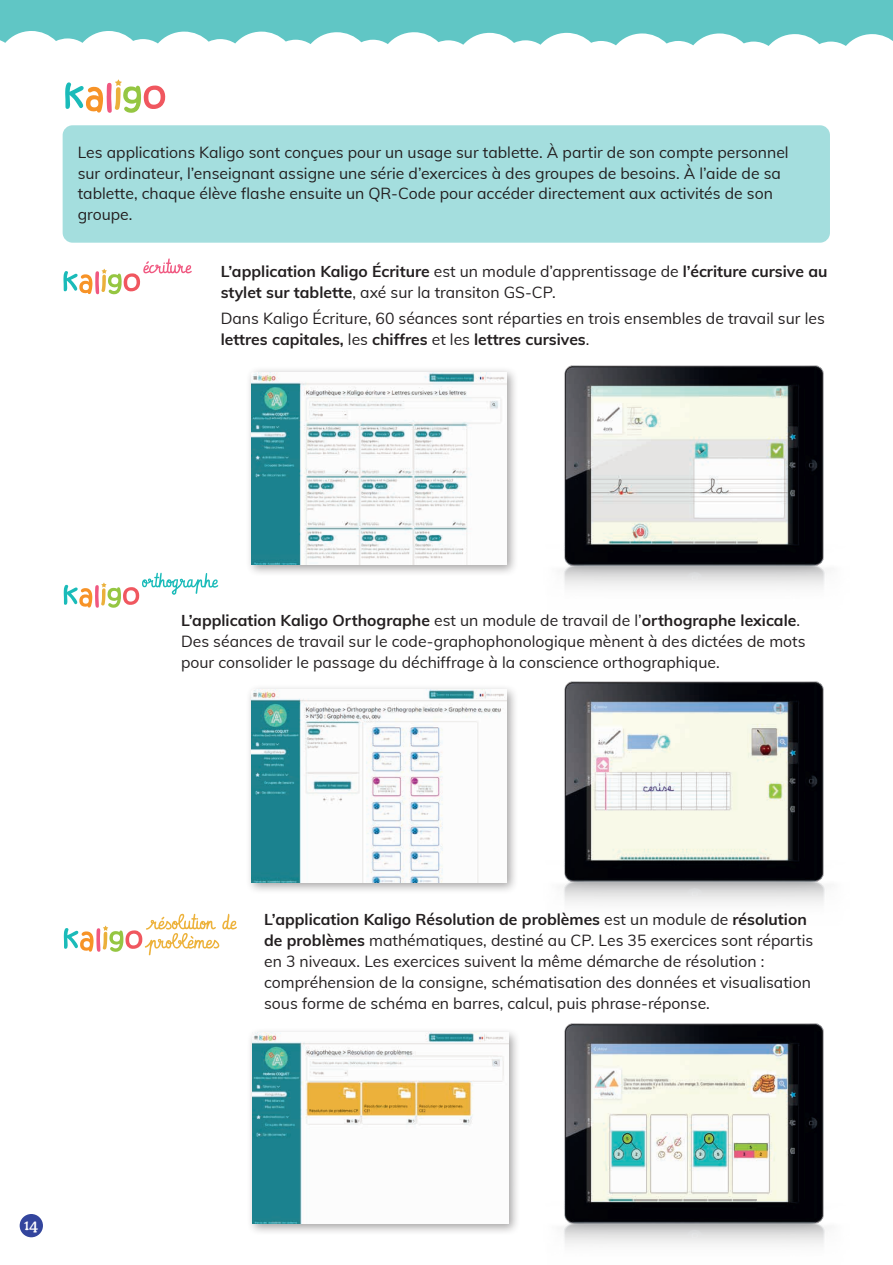
<style>
.page{position:relative;width:893px;height:1265px;background:#fff}
.page>*{position:absolute;margin:0;border:0;box-sizing:border-box;transform-origin:0 0}
.t1{font:15.75px/21px "Muli";color:#231f20}
.t2{font:700 15.75px/21px "Muli";color:#231f20}
.t3{font:14px "Decoy";color:#fff}
.s1{font-weight:400}
.s2{font-weight:700}
</style>
<div class="page">
<div style="left:63px;top:125px;width:767px;height:118px;background:#a4dede;border-radius:10px"></div>
<div style="left:246px;top:367px;width:273px;height:210px;background:#231f20;opacity:.41"></div>
<img style="left:251px;top:372px;width:256px;height:193px">
<div style="left:246px;top:684px;width:273px;height:210px;background:#231f20;opacity:.41"></div>
<img style="left:251px;top:690px;width:256px;height:192px">
<div style="left:247px;top:1027px;width:273px;height:208px;background:#231f20;opacity:.41"></div>
<img style="left:252px;top:1033px;width:256px;height:190px">
<svg style="left:65px;top:79px;width:100px;height:34px"></svg>
<svg style="left:64px;top:573px;width:154px;height:35px"></svg>
<svg style="left:63px;top:258px;width:129px;height:36px"></svg>
<svg style="left:64px;top:914px;width:173px;height:41px"></svg>
<img style="left:563px;top:365px;width:262px;height:222px">
<img style="left:563px;top:681px;width:262px;height:222px">
<img style="left:563px;top:1023px;width:263px;height:221px">
<div style="left:20px;top:1214px;width:23px;height:23px;background:#33459d;border-radius:50%"></div>
<svg style="left:0;top:0;width:893px;height:46px;fill:#60c6c5"></svg>
<p class="t1" style="left:78px;top:141px;width:712px">Les applications Kaligo sont conçues pour un usage sur tablette. À partir de son compte personnel sur ordinateur, l’enseignant assigne une série d’exercices à des groupes de besoins. À l’aide de sa tablette, chaque élève flashe ensuite un QR-Code pour accéder directement aux activités de son groupe.</p>
<p class="t2" style="left:221px;top:260px;width:608px">L’application Kaligo Écriture <span class="s1">est un module d’apprentissage de</span> l’écriture cursive au stylet sur tablette<span class="s1">, axé sur la transiton GS-CP.</span></p>
<p class="t1" style="left:221px;top:307px;width:605px">Dans Kaligo Écriture, 60 séances sont réparties en trois ensembles de travail sur les <span class="s2">lettres capitales,</span> les <span class="s2">chiffres</span> et les <span class="s2">lettres cursives</span>.</p>
<p class="t3" style="left:24px;top:1214px;width:15px">14</p>
<p class="t1" style="left:181px;top:609px;width:626px"><span class="s2">L’application Kaligo Orthographe</span> est un module de travail de l’<span class="s2">orthographe lexicale</span>.<br>Des séances de travail sur le code-graphophonologique mènent à des dictées de mots pour consolider le passage du déchiffrage à la conscience orthographique.</p>
<p class="t1" style="left:264px;top:908px;width:551px"><span class="s2">L’application Kaligo Résolution de problèmes</span> est un module de <span class="s2">résolution de problèmes</span> mathématiques, destiné au CP. Les 35 exercices sont répartis en 3 niveaux. Les exercices suivent la même démarche de résolution : compréhension de la consigne, schématisation des données et visualisation sous forme de schéma en barres, calcul, puis phrase-réponse.</p>
</div>
